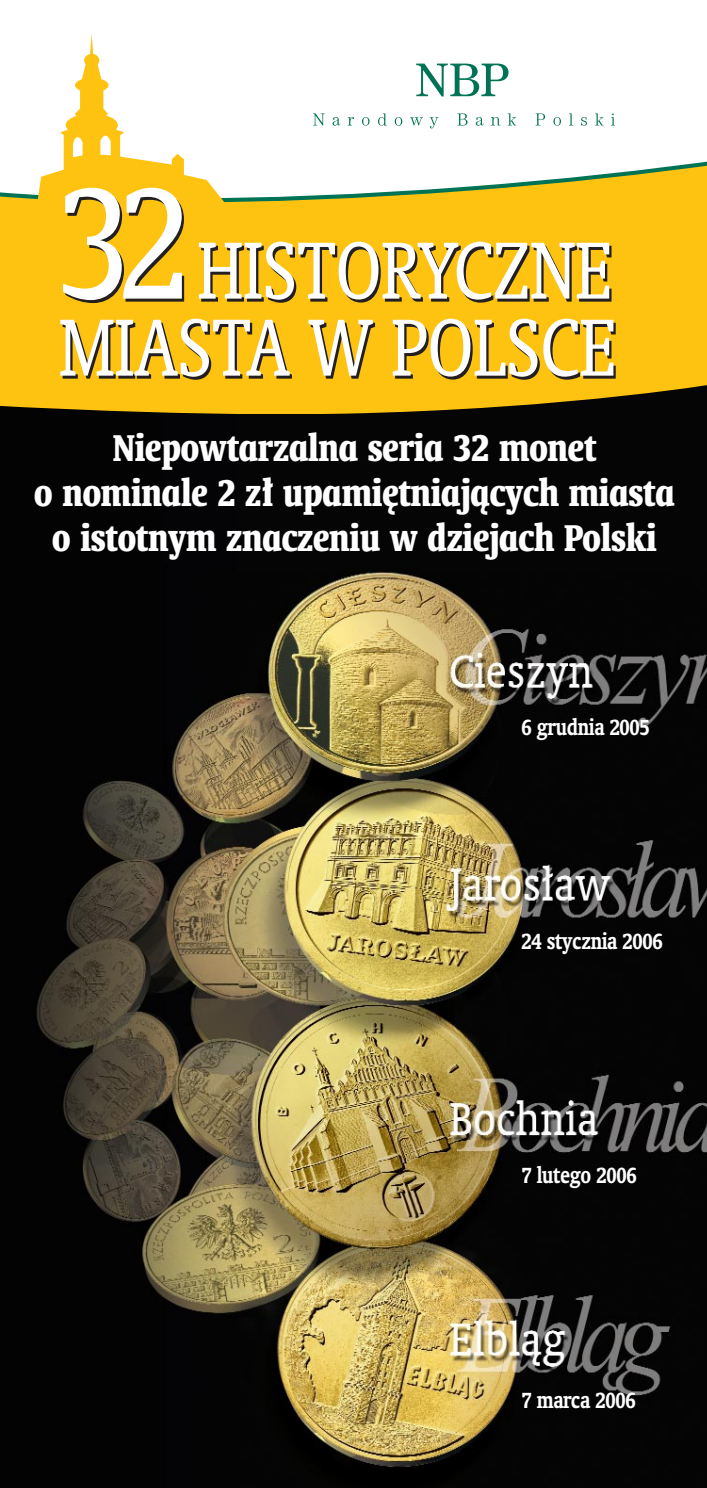
<style>
.page{position:relative;width:707px;height:1488px;background:#fff}
.page>*{position:absolute;margin:0;border:0;box-sizing:border-box;transform-origin:0 0}
.t1{font:condensed 92.25px/77px "Oranda PL";color:#fff;scale:.9 1}
.t2{font:700 condensed 42.5px/45px "Oranda PL";letter-spacing:-.005em;color:#fff;text-align:center;scale:.9 1}
.t3{font:700 25px "Oranda PL";letter-spacing:-.015em;color:#fff;scale:.85 1}
.s1{font-size:179.5px}
</style>
<div class="page">
<img style="left:0;top:414px;width:706px;height:1073px">
<svg style="left:0;top:163px;width:706px;height:251px;background:#f2bf21"></svg>
<svg style="left:416px;top:64px;width:92px;height:32px"></svg>
<svg style="left:313px;top:113px;width:12px;height:12px"></svg>
<svg style="left:332px;top:117px;width:8px;height:9px"></svg>
<svg style="left:348px;top:117px;width:6px;height:8px"></svg>
<svg style="left:362px;top:117px;width:7px;height:9px"></svg>
<svg style="left:378px;top:113px;width:8px;height:13px"></svg>
<svg style="left:394px;top:117px;width:8px;height:9px"></svg>
<svg style="left:410px;top:117px;width:13px;height:8px"></svg>
<svg style="left:429px;top:117px;width:9px;height:11px"></svg>
<svg style="left:457px;top:113px;width:10px;height:12px"></svg>
<svg style="left:475px;top:117px;width:8px;height:9px"></svg>
<svg style="left:491px;top:117px;width:9px;height:8px"></svg>
<svg style="left:507px;top:113px;width:9px;height:12px"></svg>
<svg style="left:535px;top:113px;width:10px;height:12px"></svg>
<svg style="left:553px;top:117px;width:8px;height:9px"></svg>
<svg style="left:569px;top:113px;width:4px;height:12px"></svg>
<svg style="left:581px;top:117px;width:5px;height:9px"></svg>
<svg style="left:595px;top:113px;width:8px;height:12px"></svg>
<svg style="left:611px;top:114px;width:4px;height:11px"></svg>
<svg style="left:26px;top:34px;width:216px;height:243px"></svg>
<h1 class="t1" style="left:59px;top:240px;width:620px"><span class="s1">32</span> HISTORYCZNE<br>MIASTA W POLSCE</h1>
<p class="t2" style="left:34px;top:429px;width:713px">Niepowtarzalna seria 32 monet<br>o nominale 2 z∏ upami´tniajàcych miasta o istotnym znaczeniu w dziejach Polski</p>
<p class="t3" style="left:521px;top:717px;width:152px">6 grudnia 2005</p>
<p class="t3" style="left:521px;top:931px;width:168px">24 stycznia 2006</p>
<p class="t3" style="left:521px;top:1165px;width:137px">7 lutego 2006</p>
<p class="t3" style="left:521px;top:1389px;width:136px">7 marca 2006</p>
</div>
